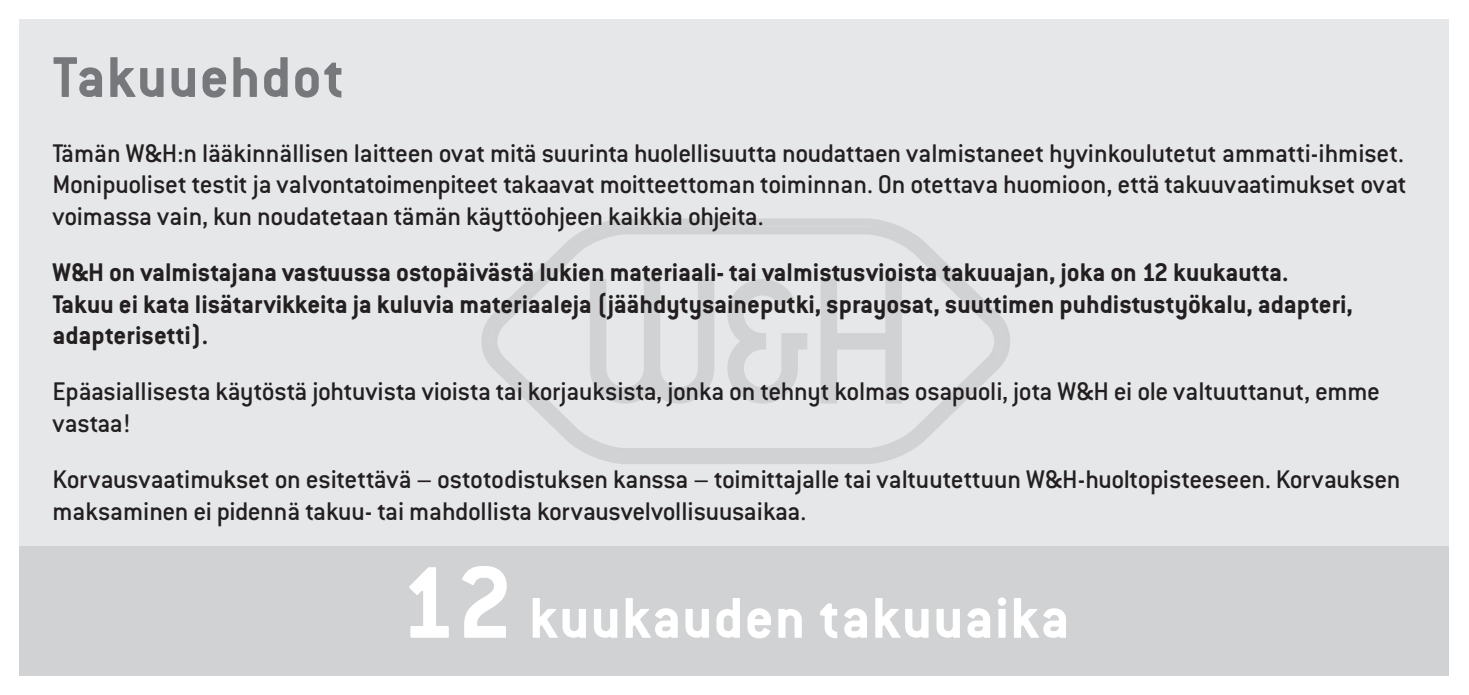
<style>
.page{position:relative;width:1469px;height:695px;background:#fff}
.page>*{position:absolute;margin:0;border:0;box-sizing:border-box;transform-origin:0 0}
.t1{font:700 63px "Conduit ITC Pro";letter-spacing:.02em;color:#fff}
.t2{font:700 63px "Conduit ITC Pro";letter-spacing:.02em;color:#76787b}
.t3{font:500 28px/31.5px "Conduit ITC Pro";letter-spacing:-.015em;color:#231f20}
.t4{font:700 28px/31.5px "Conduit ITC Pro";color:#231f20}
.s1{font-size:112px}
</style>
<div class="page">
<div style="left:20px;top:20px;width:1429px;height:526px;background:#e6e7e9"></div>
<div style="left:20px;top:546px;width:1429px;height:129px;background:#d1d2d4"></div>
<svg style="left:481px;top:218px;width:529px;height:246px"></svg>
<svg style="left:486px;top:226px;width:519px;height:230px"></svg>
<h1 class="t2" style="left:53px;top:41px;width:293px">Takuuehdot</h1>
<p class="t3" style="left:53px;top:137px;width:1355px;text-align:justify">Tämän W&amp;H:n lääkinnällisen laitteen ovat mitä suurinta huolellisuutta noudattaen valmistaneet hyvinkoulutetut ammatti-ihmiset.<br>Monipuoliset testit ja valvontatoimenpiteet takaavat moitteettoman toiminnan. On otettava huomioon, että takuuvaatimukset ovat voimassa vain, kun noudatetaan tämän käyttöohjeen kaikkia ohjeita.</p>
<p class="t4" style="left:53px;top:256px;width:1301px">W&amp;H on valmistajana vastuussa ostopäivästä lukien materiaali- tai valmistusvioista takuuajan, joka on 12 kuukautta.<br>Takuu ei kata lisätarvikkeita ja kuluvia materiaaleja (jäähdytysaineputki, sprayosat, suuttimen puhdistustyökalu, adapteri, adapterisetti).</p>
<p class="t3" style="left:53px;top:376px;width:1328px">Epäasiallisesta käytöstä johtuvista vioista tai korjauksista, jonka on tehnyt kolmas osapuoli, jota W&amp;H ei ole valtuuttanut, emme vastaa!</p>
<p class="t3" style="left:53px;top:463px;width:1349px">Korvausvaatimukset on esitettävä – ostotodistuksen kanssa – toimittajalle tai valtuutettuun W&amp;H-huoltopisteeseen. Korvauksen maksaminen ei pidennä takuu- tai mahdollista korvausvelvollisuusaikaa.</p>
<h1 class="t1" style="left:399px;top:581px;width:672px"><span class="s1">12</span> kuukauden takuuaika</h1>
</div>
